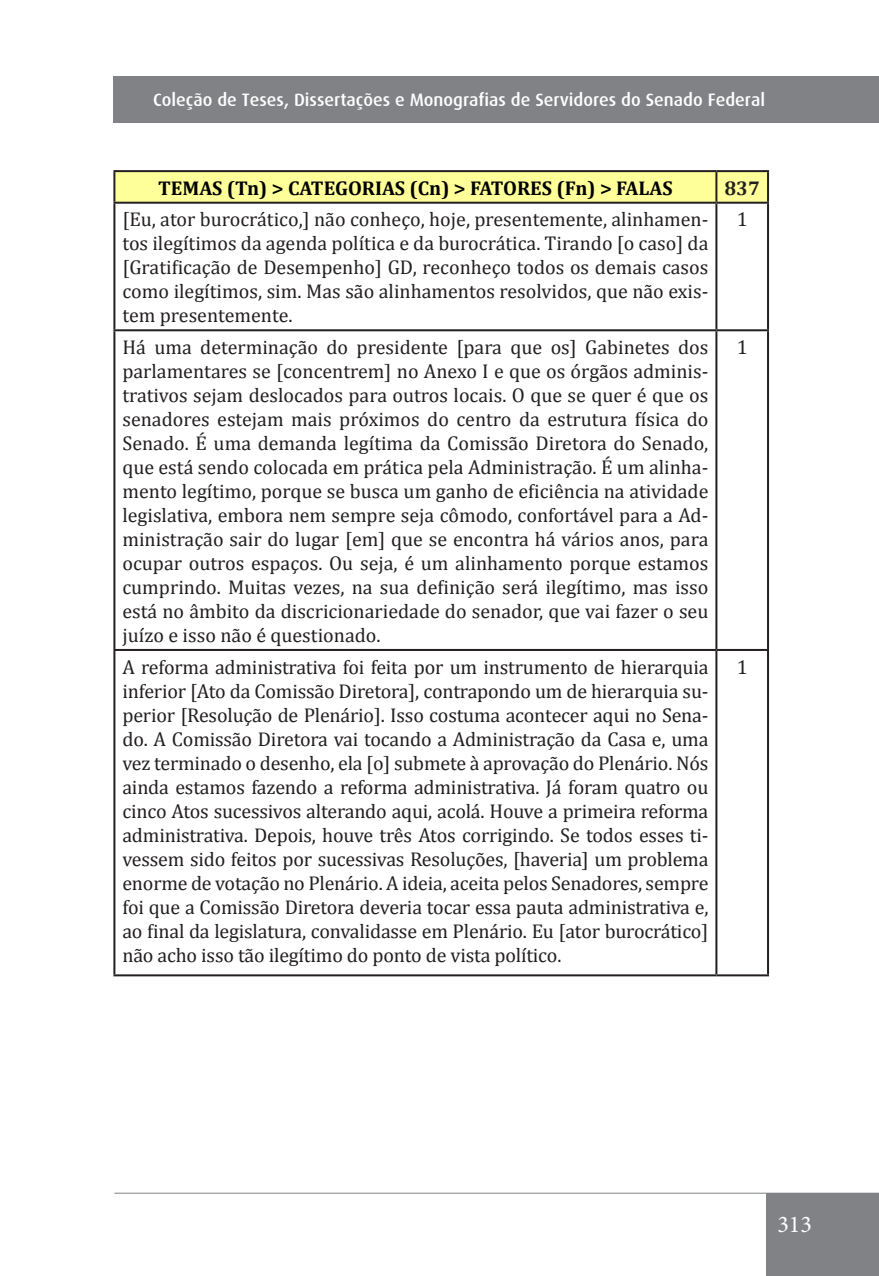
<style>
.page{position:relative;width:879px;height:1276px;background:#fff}
.page>*{position:absolute;margin:0;border:0;box-sizing:border-box;transform-origin:0 0}
.t1{font:24px "Minion Pro";color:#fff}
.t2{font:20px/24px "Cambria";color:#231f20;text-align:justify}
.t3{font:700 20px "Cambria";color:#000}
.t4{font:700 20px "Cambria";color:#231f20}
.t5{font:500 18px "Dax";color:#fff}
</style>
<div class="page">
<div style="left:766px;top:1193px;width:113px;height:83px;background:#808285"></div>
<hr style="left:114px;top:1192px;width:765px;height:1px;background:#808285">
<div style="left:113px;top:77px;width:766px;height:46px;background:#808285"></div>
<svg style="left:115px;top:172px;width:652px;height:30px;background:#fbfb96"></svg>
<hr style="left:113px;top:170px;width:603px;height:2px;background:#231f20">
<hr style="left:113px;top:172px;width:2px;height:30px;background:#231f20">
<hr style="left:716px;top:170px;width:53px;height:2px;background:#231f20">
<hr style="left:715px;top:172px;width:2px;height:30px;background:#231f20">
<hr style="left:767px;top:172px;width:2px;height:30px;background:#231f20">
<hr style="left:113px;top:202px;width:603px;height:2px;background:#231f20">
<hr style="left:113px;top:204px;width:2px;height:125px;background:#231f20">
<hr style="left:716px;top:202px;width:53px;height:2px;background:#231f20">
<hr style="left:715px;top:204px;width:2px;height:125px;background:#231f20">
<hr style="left:767px;top:204px;width:2px;height:125px;background:#231f20">
<hr style="left:113px;top:329px;width:603px;height:2px;background:#231f20">
<hr style="left:113px;top:331px;width:2px;height:318px;background:#231f20">
<hr style="left:716px;top:329px;width:53px;height:2px;background:#231f20">
<hr style="left:715px;top:331px;width:2px;height:318px;background:#231f20">
<hr style="left:767px;top:331px;width:2px;height:318px;background:#231f20">
<hr style="left:113px;top:649px;width:603px;height:2px;background:#231f20">
<hr style="left:113px;top:651px;width:2px;height:323px;background:#231f20">
<hr style="left:716px;top:649px;width:53px;height:2px;background:#231f20">
<hr style="left:715px;top:651px;width:2px;height:323px;background:#231f20">
<hr style="left:767px;top:651px;width:2px;height:323px;background:#231f20">
<hr style="left:113px;top:974px;width:603px;height:2px;background:#231f20">
<hr style="left:716px;top:974px;width:53px;height:2px;background:#231f20">
<p class="t5" style="left:153px;top:90px;width:613px">Coleção de Teses, Dissertações e Monografias de Servidores do Senado Federal</p>
<p class="t3" style="left:158px;top:174px;width:516px">TEMAS (Tn) &gt; CATEGORIAS (Cn) &gt; FATORES (Fn) &gt; FALAS</p>
<p class="t4" style="left:724px;top:174px;width:37px">837</p>
<p class="t2" style="left:122px;top:207px;width:587px">[Eu, ator burocrático,] não conheço, hoje, presentemente, alinhamen&shy;tos ilegítimos da agenda política e da burocrática. Tirando [o caso] da [Gratificação de Desempenho] GD, reconheço todos os demais casos como ilegítimos, sim. Mas são alinhamentos resolvidos, que não exis&shy;tem presentemente.</p>
<p class="t2" style="left:736px;top:207px;width:13px">1</p>
<p class="t2" style="left:122px;top:335px;width:587px">Há uma determinação do presidente [para que os] Gabinetes dos parlamentares se [concentrem] no Anexo I e que os órgãos adminis&shy;trativos sejam deslocados para outros locais. O que se quer é que os senadores estejam mais próximos do centro da estrutura física do Senado. É uma demanda legítima da Comissão Diretora do Senado, que está sendo colocada em prática pela Administração. É um alinha&shy;mento legítimo, porque se busca um ganho de eficiência na atividade legislativa, embora nem sempre seja cômodo, confortável para a Ad&shy;ministração sair do lugar [em] que se encontra há vários anos, para ocupar outros espaços. Ou seja, é um alinhamento porque estamos cumprindo. Muitas vezes, na sua definição será ilegítimo, mas isso está no âmbito da discricionariedade do senador, que vai fazer o seu juízo e isso não é questionado.</p>
<p class="t2" style="left:736px;top:335px;width:13px">1</p>
<p class="t2" style="left:122px;top:654px;width:587px">A reforma administrativa foi feita por um instrumento de hierarquia inferior [Ato da Comissão Diretora], contrapondo um de hierarquia su&shy;perior [Resolução de Plenário]. Isso costuma acontecer aqui no Sena&shy;do. A Comissão Diretora vai tocando a Administração da Casa e, uma vez terminado o desenho, ela [o] submete à aprovação do Plenário. Nós ainda estamos fazendo a reforma administrativa. Já foram quatro ou cinco Atos sucessivos alterando aqui, acolá. Houve a primeira reforma administrativa. Depois, houve três Atos corrigindo. Se todos esses ti&shy;vessem sido feitos por sucessivas Resoluções, [haveria] um problema enorme de votação no Plenário. A ideia, aceita pelos Senadores, sempre foi que a Comissão Diretora deveria tocar essa pauta administrativa e, ao final da legislatura, convalidasse em Plenário. Eu [ator burocrático] não acho isso tão ilegítimo do ponto de vista político.</p>
<p class="t2" style="left:736px;top:654px;width:13px">1</p>
<p class="t1" style="left:777px;top:1207px;width:36px">313</p>
</div>
